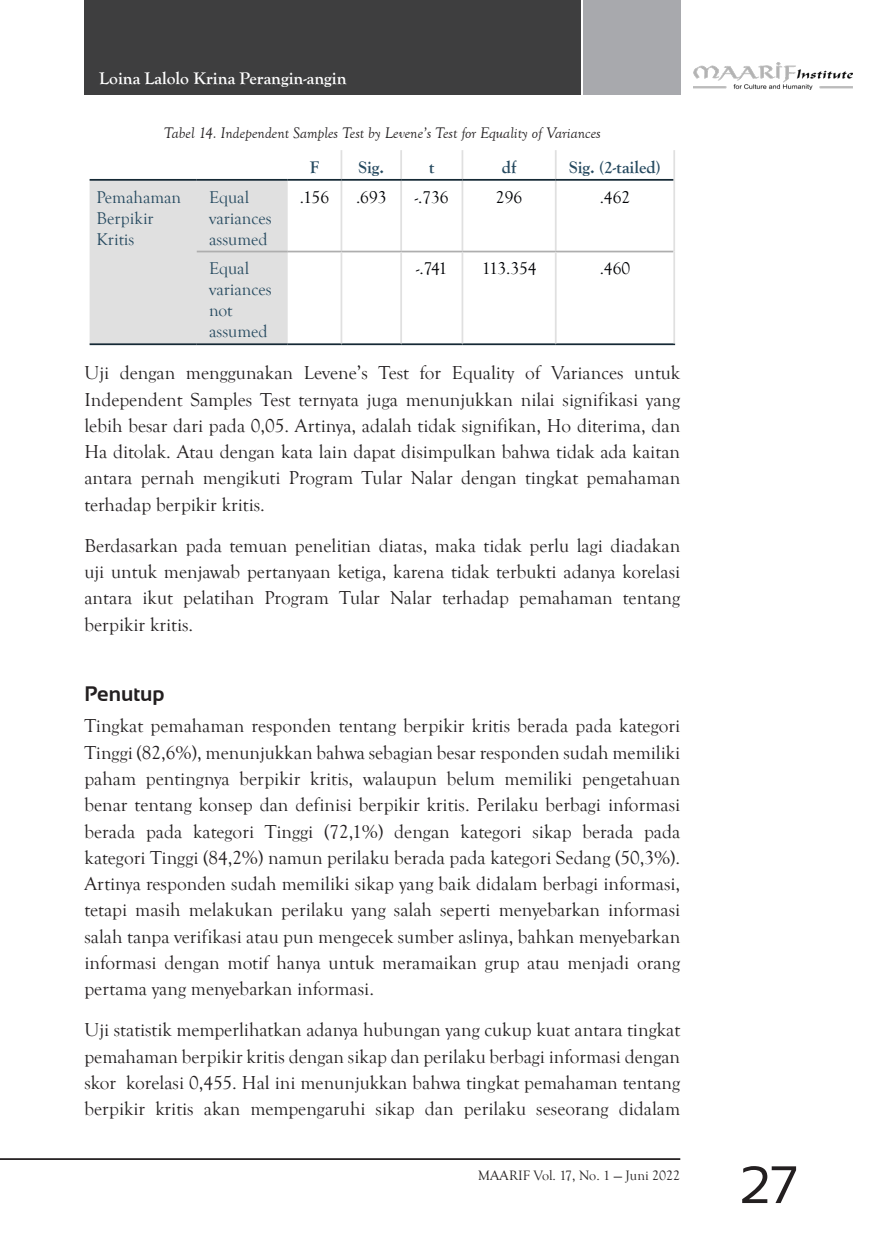
<style>
.page{position:relative;width:869px;height:1241px;background:#fff}
.page>*{position:absolute;margin:0;border:0;box-sizing:border-box;transform-origin:0 0}
.t1{font:52.5px "Sansation";color:#231f20}
.Judul-Sub{font:700 21px "Sansation";color:#231f20}
.Text{font:19.25px/26.2px "Goudy Old Style T";color:#231f20;text-align:justify}
.t2{font:17.5px/21px "Goudy Old Style T";color:#264a60}
.t3{font:17.5px "Goudy Old Style T";color:#010205}
.t4{font:700 17.5px "Goudy Old Style T";color:#fff}
.t5{font:700 17.5px "Goudy Old Style T";color:#264a60}
.Judul-Tabel{font:italic 15.75px "Goudy Old Style T";color:#231f20}
.t6{font:14px "Goudy Old Style T";color:#231f20}
</style>
<div class="page">
<div style="left:582px;top:0;width:98px;height:94px;background:#a8a9ad"></div>
<hr style="left:0;top:1157px;width:680px;height:2px;background:#231f20">
<div style="left:84px;top:0;width:496px;height:94px;background:#3e3e3f"></div>
<img style="left:693px;top:63px;width:159px;height:26px">
<svg style="left:287px;top:150px;width:386px;height:193px"></svg>
<div style="left:90px;top:181px;width:197px;height:162px;background:#e0e0e0"></div>
<hr style="left:340px;top:150px;width:2px;height:29px;background:#e0e0e0">
<hr style="left:400px;top:150px;width:2px;height:29px;background:#e0e0e0">
<hr style="left:461px;top:150px;width:2px;height:29px;background:#e0e0e0">
<hr style="left:554px;top:150px;width:2px;height:29px;background:#e0e0e0">
<hr style="left:673px;top:150px;width:1px;height:30px;background:#e0e0e0">
<hr style="left:340px;top:181px;width:2px;height:69px;background:#e0e0e0">
<hr style="left:400px;top:181px;width:2px;height:69px;background:#e0e0e0">
<hr style="left:461px;top:181px;width:2px;height:69px;background:#e0e0e0">
<hr style="left:554px;top:181px;width:2px;height:69px;background:#e0e0e0">
<hr style="left:673px;top:180px;width:1px;height:71px;background:#e0e0e0">
<hr style="left:90px;top:179px;width:107px;height:2px;background:#152935">
<hr style="left:197px;top:179px;width:90px;height:2px;background:#152935">
<hr style="left:287px;top:179px;width:54px;height:2px;background:#152935">
<hr style="left:341px;top:179px;width:60px;height:2px;background:#152935">
<hr style="left:401px;top:179px;width:61px;height:2px;background:#152935">
<hr style="left:462px;top:179px;width:93px;height:2px;background:#152935">
<hr style="left:555px;top:179px;width:118px;height:2px;background:#152935">
<hr style="left:197px;top:250px;width:90px;height:2px;background:#aeaeae">
<hr style="left:287px;top:250px;width:54px;height:2px;background:#aeaeae">
<hr style="left:341px;top:250px;width:60px;height:2px;background:#aeaeae">
<hr style="left:401px;top:250px;width:61px;height:2px;background:#aeaeae">
<hr style="left:462px;top:250px;width:93px;height:2px;background:#aeaeae">
<hr style="left:555px;top:250px;width:118px;height:2px;background:#aeaeae">
<hr style="left:90px;top:343px;width:107px;height:2px;background:#152935">
<hr style="left:197px;top:343px;width:90px;height:2px;background:#152935">
<hr style="left:287px;top:343px;width:54px;height:2px;background:#152935">
<hr style="left:341px;top:343px;width:60px;height:2px;background:#152935">
<hr style="left:401px;top:343px;width:61px;height:2px;background:#152935">
<hr style="left:462px;top:343px;width:93px;height:2px;background:#152935">
<hr style="left:555px;top:343px;width:119px;height:2px;background:#152935">
<hr style="left:340px;top:252px;width:2px;height:91px;background:#e0e0e0">
<hr style="left:400px;top:252px;width:2px;height:91px;background:#e0e0e0">
<hr style="left:461px;top:252px;width:2px;height:91px;background:#e0e0e0">
<hr style="left:554px;top:252px;width:2px;height:91px;background:#e0e0e0">
<hr style="left:673px;top:251px;width:1px;height:92px;background:#e0e0e0">
<p class="t4" style="left:99px;top:69px;width:249px">Loina Lalolo Krina Perangin-angin</p>
<p class="Judul-Tabel" style="left:164px;top:124px;width:438px">Tabel 14. Independent Samples Test by Levene’s Test for Equality of Variances</p>
<p class="t5" style="left:310px;top:157px;width:11px">F</p>
<p class="t5" style="left:358px;top:157px;width:27px">Sig.</p>
<p class="t5" style="left:429px;top:157px;width:7px">t</p>
<p class="t5" style="left:501px;top:157px;width:16px">df</p>
<p class="t5" style="left:569px;top:157px;width:93px">Sig. (2-tailed)</p>
<p class="t2" style="left:97px;top:187px;width:86px">Pemahaman<br>Berpikir<br>Kritis</p>
<p class="t2" style="left:209px;top:187px;width:64px">Equal variances assumed</p>
<p class="t3" style="left:300px;top:187px;width:31px">.156</p>
<p class="t3" style="left:356px;top:187px;width:32px">.693</p>
<p class="t3" style="left:414px;top:187px;width:35px">-.736</p>
<p class="t3" style="left:495px;top:187px;width:28px">296</p>
<p class="t3" style="left:599px;top:187px;width:32px">.462</p>
<p class="t2" style="left:209px;top:258px;width:64px">Equal variances not assumed</p>
<p class="t3" style="left:416px;top:259px;width:33px">-.741</p>
<p class="t3" style="left:481px;top:259px;width:56px">113.354</p>
<p class="t3" style="left:599px;top:259px;width:32px">.460</p>
<p class="Text" style="left:84px;top:360px;width:597px">Uji dengan menggunakan Levene’s Test for Equality of Variances untuk Independent Samples Test ternyata juga menunjukkan nilai signifikasi yang lebih besar dari pada 0,05. Artinya, adalah tidak signifikan, Ho diterima, dan Ha ditolak. Atau dengan kata lain dapat disimpulkan bahwa tidak ada kaitan antara pernah mengikuti Program Tular Nalar dengan tingkat pemahaman terhadap berpikir kritis.</p>
<p class="Text" style="left:84px;top:532px;width:597px">Berdasarkan pada temuan penelitian diatas, maka tidak perlu lagi diadakan uji untuk menjawab pertanyaan ketiga, karena tidak terbukti adanya korelasi antara ikut pelatihan Program Tular Nalar terhadap pemahaman tentang berpikir kritis.</p>
<p class="Judul-Sub" style="left:84px;top:682px;width:82px">Penutup</p>
<p class="Text" style="left:84px;top:713px;width:597px">Tingkat pemahaman responden tentang berpikir kritis berada pada kategori Tinggi (82,6%), menunjukkan bahwa sebagian besar responden sudah memiliki paham pentingnya berpikir kritis, walaupun belum memiliki pengetahuan benar tentang konsep dan definisi berpikir kritis. Perilaku berbagi informasi berada pada kategori Tinggi (72,1%) dengan kategori sikap berada pada kategori Tinggi (84,2%) namun perilaku berada pada kategori Sedang (50,3%).<br>Artinya responden sudah memiliki sikap yang baik didalam berbagi informasi, tetapi masih melakukan perilaku yang salah seperti menyebarkan informasi salah tanpa verifikasi atau pun mengecek sumber aslinya, bahkan menyebarkan informasi dengan motif hanya untuk meramaikan grup atau menjadi orang pertama yang menyebarkan informasi.</p>
<p class="Text" style="left:84px;top:1017px;width:597px">Uji statistik memperlihatkan adanya hubungan yang cukup kuat antara tingkat pemahaman berpikir kritis dengan sikap dan perilaku berbagi informasi dengan skor korelasi 0,455. Hal ini menunjukkan bahwa tingkat pemahaman tentang berpikir kritis akan mempengaruhi sikap dan perilaku seseorang didalam</p>
<p class="t6" style="left:478px;top:1167px;width:203px">MAARIF Vol. 17, No. 1 — Juni 2022</p>
<h1 class="t1" style="left:740px;top:1155px;width:59px">27</h1>
</div>
